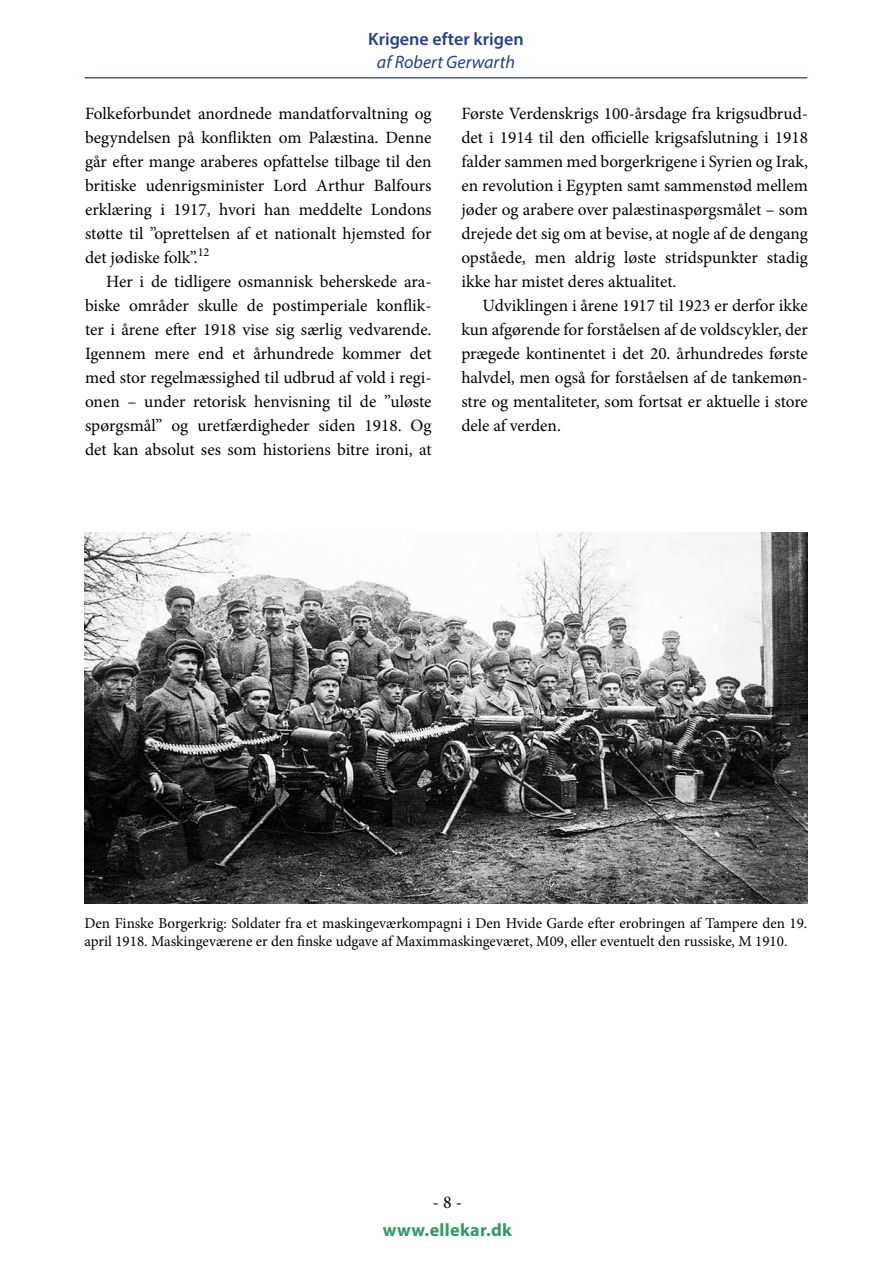
<style>
.page{position:relative;width:893px;height:1263px;background:#fff}
.page>*{position:absolute;margin:0;border:0;box-sizing:border-box;transform-origin:0 0}
.t1{font:600 18px "Myriad Pro";color:#25408f}
.t2{font:italic 18px "Myriad Pro";color:#25408f}
.t3{font:700 18px "Myriad Pro";letter-spacing:.02em;color:#319966}
.t4{font:18px "Minion Pro";color:#000}
.t5{font:17.25px/24px "Minion Pro";color:#000;text-align:justify}
.t6{font:15px/18px "Minion Pro";color:#000}
</style>
<div class="page">
<hr style="left:84px;top:77px;width:723px;height:1px;background:#4f5b9e">
<img style="left:84px;top:532px;width:723px;height:372px">
<p class="t1" style="left:368px;top:28px;width:157px">Krigene efter krigen</p>
<p class="t2" style="left:377px;top:51px;width:140px">af Robert Gerwarth</p>
<p class="t5" style="left:85px;top:101px;width:348px">Folkeforbundet anordnede mandatforvaltning og begyndelsen på konflikten om Palæstina. Denne går efter mange araberes opfattelse tilbage til den britiske udenrigsminister Lord Arthur Balfours erklæring i 1917, hvori han meddelte Londons støtte til ”oprettelsen af et nationalt hjemsted for det jødiske folk”.<sup>12</sup></p>
<p class="t5" style="left:85px;top:269px;width:348px;text-indent:21px">Her i de tidligere osmannisk beherskede ara&shy;biske områder skulle de postimperiale konflik&shy;ter i årene efter 1918 vise sig særlig vedvarende.<br>Igennem mere end et århundrede kommer det med stor regelmæssighed til udbrud af vold i regi&shy;onen – under retorisk henvisning til de ”uløste spørgsmål” og uretfærdigheder siden 1918. Og det kan absolut ses som historiens bitre ironi, at</p>
<p class="t5" style="left:461px;top:101px;width:348px">Første Verdenskrigs 100-årsdage fra krigsudbrud&shy;det i 1914 til den officielle krigsafslutning i 1918 falder sammen med borgerkrigene i Syrien og Irak, en revolution i Egypten samt sammenstød mellem jøder og arabere over palæstinaspørgsmålet – som drejede det sig om at bevise, at nogle af de dengang opståede, men aldrig løste stridspunkter stadig ikke har mistet deres aktualitet.</p>
<p class="t5" style="left:461px;top:293px;width:348px;text-indent:21px">Udviklingen i årene 1917 til 1923 er derfor ikke kun afgørende for forståelsen af de voldscykler, der prægede kontinentet i det 20. århundredes første halvdel, men også for forståelsen af de tankemøn&shy;stre og mentaliteter, som fortsat er aktuelle i store dele af verden.</p>
<p class="t6" style="left:84px;top:915px;width:724px">Den Finske Borgerkrig: Soldater fra et maskingeværkompagni i Den Hvide Garde efter erobringen af Tampere den 19. april 1918. Maskingeværene er den finske udgave af Maximmaskingeværet, M09, eller eventuelt den russiske, M 1910.</p>
<p class="t4" style="left:432px;top:1190px;width:31px">- 8 -</p>
<p class="t3" style="left:383px;top:1218px;width:131px">www.ellekar.dk</p>
</div>
